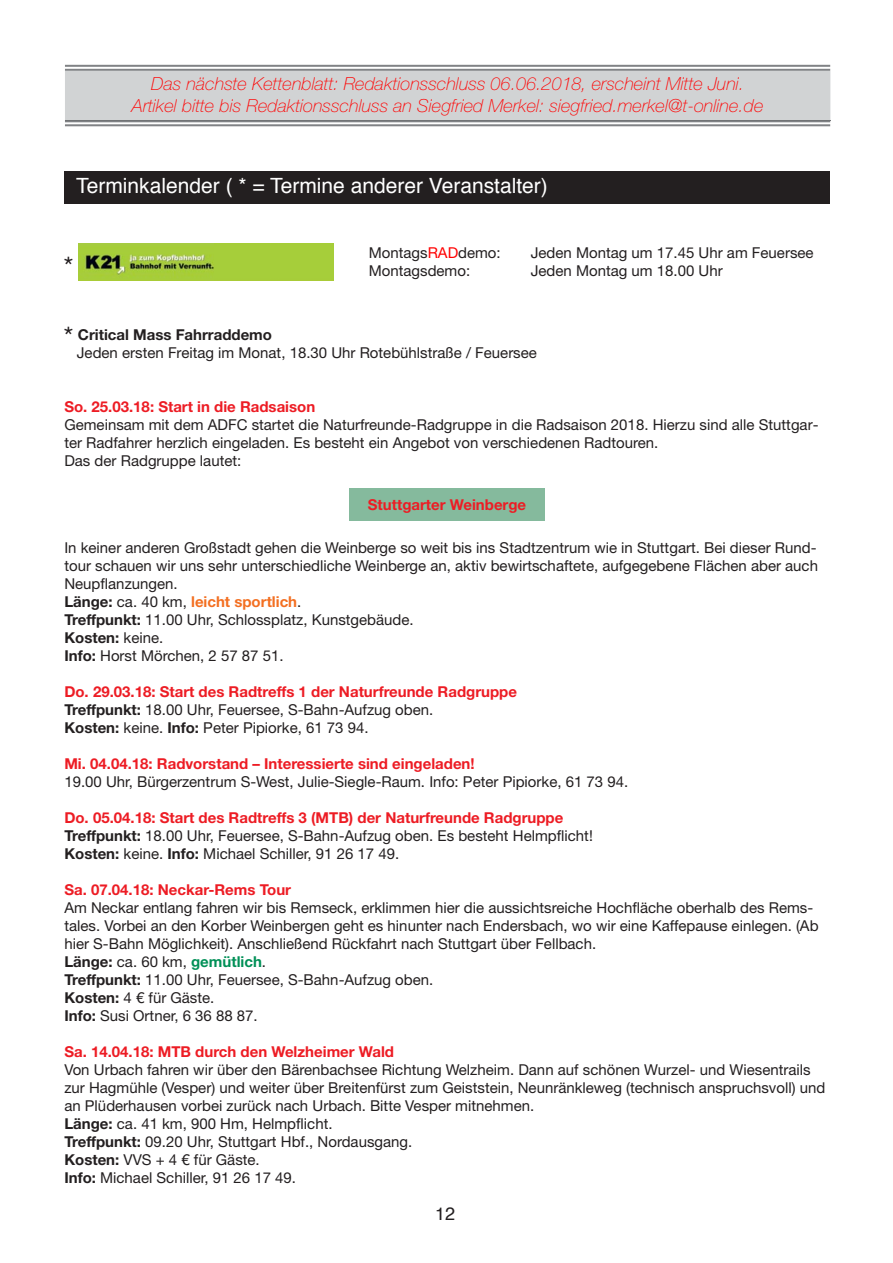
<style>
.page{position:relative;width:893px;height:1263px;background:#fff}
.page>*{position:absolute;margin:0;border:0;box-sizing:border-box;transform-origin:0 0}
.t1{font:27px "Helvetica Neue";color:#231f20}
.t2{font:21px "Helvetica";color:#fff}
.t3{font:italic 100 18px/21.6px "Helvetica Neue";color:#f00;text-align:center}
.t4{font:18px "Helvetica";color:#231f20}
.t5{font:15px/18px "Helvetica Neue LT";color:#231f20}
.t6{font:700 15px "Helvetica Neue LT";color:#ed1c24}
.t7{font:15px/18px "Helvetica Neue";color:#231f20}
.s1{color:#f00}
.s2{color:#fff}
.s3{font-weight:700}
.s4{font-weight:700;color:#f36f21}
.s5{font-weight:700;color:#ed1c24}
.s6{font-weight:700;color:#009057}
</style>
<div class="page">
<div style="left:349px;top:488px;width:195px;height:33px;background:#85ba9d"></div>
<div style="left:64px;top:171px;width:765px;height:33px;background:#231f20"></div>
<img style="left:78px;top:244px;width:137px;height:36px">
<div style="left:215px;top:244px;width:119px;height:36px;background:#a6ce3a"></div>
<hr style="left:65px;top:65px;width:765px;height:2px;background:#808285">
<hr style="left:65px;top:69px;width:765px;height:2px;background:#808285">
<hr style="left:65px;top:120px;width:765px;height:2px;background:#808285">
<hr style="left:65px;top:124px;width:765px;height:2px;background:#808285">
<div style="left:65px;top:71px;width:765px;height:49px;background:#d1d3d4"></div>
<hr style="left:65px;top:120px;width:765px;height:1px;background:#717375">
<p class="t3" style="left:132px;top:74px;width:633px">Das nächste Kettenblatt: Redaktionsschluss 06.06.2018, erscheint Mitte Juni.<br>Artikel bitte bis Redaktionsschluss an Siegfried Merkel: siegfried.merkel@t-online.de</p>
<h2 class="t2" style="left:76px;top:177px;width:473px">Terminkalender ( * = Termine anderer Veranstalter)</h2>
<h1 class="t1" style="left:64px;top:256px;width:11px">*</h1>
<p class="t7" style="left:369px;top:245px;width:133px">Montags<span class="s1">RAD</span>demo:</p>
<p class="t7" style="left:531px;top:245px;width:284px">Jeden Montag um 17.45 Uhr am Feuersee</p>
<p class="t7" style="left:369px;top:263px;width:103px">Montagsdemo:</p>
<p class="t7" style="left:531px;top:263px;width:194px">Jeden Montag um 18.00 Uhr</p>
<h1 class="t1" style="left:64px;top:326px;width:11px">*</h1>
<p class="t7" style="left:77px;top:327px;width:462px;text-indent:-13px"><span class="s2">*</span> <span class="s3">Critical Mass Fahrraddemo<br></span>Jeden ersten Freitag im Monat, 18.30 Uhr Rotebühlstraße / Feuersee</p>
<p class="t6" style="left:64px;top:401px;width:252px">So. 25.03.18: Start in die Radsaison</p>
<p class="t5" style="left:64px;top:417px;width:756px">Gemeinsam mit dem ADFC startet die Naturfreunde-Radgruppe in die Radsaison 2018. Hierzu sind alle Stuttgar&shy;ter Radfahrer herzlich eingeladen. Es besteht ein Angebot von verschiedenen Radtouren.<br>Das der Radgruppe lautet:</p>
<p class="t6" style="left:368px;top:499px;width:160px">Stuttgarter Weinberge</p>
<p class="t5" style="left:64px;top:541px;width:755px">In keiner anderen Großstadt gehen die Weinberge so weit bis ins Stadtzentrum wie in Stuttgart. Bei dieser Rund&shy;tour schauen wir uns sehr unterschiedliche Weinberge an, aktiv bewirtschaftete, aufgegebene Flächen aber auch Neupflanzungen.<br><span class="s3">Länge:</span> ca. 40 km, <span class="s4">leicht sportlich</span>.<br><span class="s3">Treffpunkt:</span> 11.00 Uhr, Schlossplatz, Kunstgebäude.<br><span class="s3">Kosten:</span> keine.<br><span class="s3">Info:</span> Horst Mörchen, 2 57 87 51.</p>
<p class="t5" style="left:64px;top:685px;width:454px"><span class="s5">Do. 29.03.18: Start des Radtreffs 1 der Naturfreunde Radgruppe<br></span><span class="s3">Treffpunkt:</span> 18.00 Uhr, Feuersee, S-Bahn-Aufzug oben.<br><span class="s3">Kosten:</span> keine. <span class="s3">Info:</span> Peter Pipiorke, 61 73 94.</p>
<p class="t6" style="left:64px;top:759px;width:412px">Mi. 04.04.18: Radvorstand – Interessierte sind eingeladen!</p>
<p class="t5" style="left:64px;top:775px;width:565px">19.00 Uhr, Bürgerzentrum S-West, Julie-Siegle-Raum. Info: Peter Pipiorke, 61 73 94.</p>
<p class="t5" style="left:64px;top:811px;width:530px"><span class="s5">Do. 05.04.18: Start des Radtreffs 3 (MTB) der Naturfreunde Radgruppe<br></span><span class="s3">Treffpunkt:</span> 18.00 Uhr, Feuersee, S-Bahn-Aufzug oben. Es besteht Helmpflicht!<br><span class="s3">Kosten:</span> keine. <span class="s3">Info:</span> Michael Schiller, 91 26 17 49.</p>
<p class="t6" style="left:64px;top:885px;width:228px">Sa. 07.04.18: Neckar-Rems Tour</p>
<p class="t5" style="left:64px;top:901px;width:756px">Am Neckar entlang fahren wir bis Remseck, erklimmen hier die aussichtsreiche Hochfläche oberhalb des Rems&shy;tales. Vorbei an den Korber Weinbergen geht es hinunter nach Endersbach, wo wir eine Kaffepause einlegen. (Ab hier S-Bahn Möglichkeit). Anschließend Rückfahrt nach Stuttgart über Fellbach.<br><span class="s3">Länge:</span> ca. 60 km, <span class="s6">gemütlich</span>.<br><span class="s3">Treffpunkt:</span> 11.00 Uhr, Feuersee, S-Bahn-Aufzug oben.<br><span class="s3">Kosten:</span> 4 € für Gäste.<br><span class="s3">Info:</span> Susi Ortner, 6 36 88 87.</p>
<p class="t6" style="left:64px;top:1047px;width:331px">Sa. 14.04.18: MTB durch den Welzheimer Wald</p>
<p class="t5" style="left:64px;top:1063px;width:762px">Von Urbach fahren wir über den Bärenbachsee Richtung Welzheim. Dann auf schönen Wurzel- und Wiesentrails zur Hagmühle (Vesper) und weiter über Breitenfürst zum Geiststein, Neunränkleweg (technisch anspruchsvoll) und an Plüderhausen vorbei zurück nach Urbach. Bitte Vesper mitnehmen.<br><span class="s3">Länge:</span> ca. 41 km, 900 Hm, Helmpflicht.<br><span class="s3">Treffpunkt:</span> 09.20 Uhr, Stuttgart Hbf., Nordausgang.<br><span class="s3">Kosten:</span> VVS + 4 € für Gäste.<br><span class="s3">Info:</span> Michael Schiller, 91 26 17 49.</p>
<p class="t4" style="left:435px;top:1206px;width:22px">12</p>
</div>
